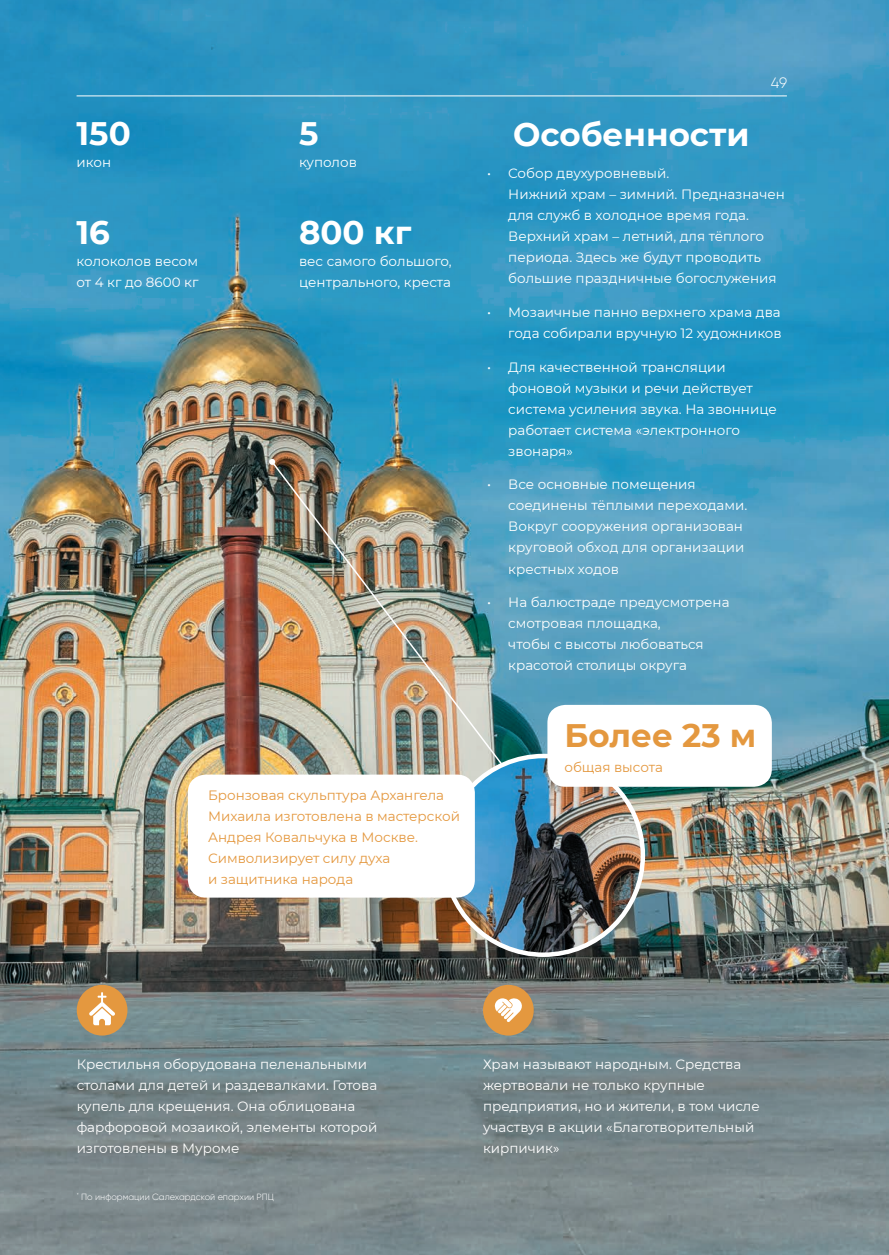
<style>
.page{position:relative;width:889px;height:1255px;background:#fff}
.page>*{position:absolute;margin:0;border:0;box-sizing:border-box;transform-origin:0 0}
.t1{font:700 32.55px "Montserrat";color:#fff}
.t2{font:700 32.55px "Montserrat";color:#e4983f}
.t3{font:300 15px "Gilroy";color:#fff}
.t4{font:13.5px/21px "Montserrat";color:#fff}
.t5{font:13.5px/21px "Montserrat";color:#e4983f}
.t6{font:300 9px "Gilroy";color:#fff}
</style>
<div class="page">
<img style="left:0;top:0;width:889px;height:1254px">
<hr style="left:77px;top:96px;width:710px;height:1px;background:#fff">
<img style="left:270px;top:460px;width:347px;height:455px">
<svg style="left:269px;top:459px;width:6px;height:6px"></svg>
<img style="left:444px;top:756px;width:199px;height:198px;border-radius:99px">
<div style="left:77px;top:984px;width:50px;height:51px;background:#e4983f;border-radius:50%"></div>
<div style="left:483px;top:984px;width:51px;height:51px;background:#e4983f;border-radius:50%"></div>
<div style="left:547px;top:705px;width:225px;height:81px;background:#fff;border-radius:18px"></div>
<div style="left:188px;top:774px;width:287px;height:123px;background:#fff;border-radius:18px"></div>
<svg style="left:494px;top:998px;width:28px;height:24px"></svg>
<svg style="left:89px;top:992px;width:26px;height:33px"></svg>
<h1 class="t1" style="left:77px;top:110px;width:56px">150</h1>
<h1 class="t1" style="left:513px;top:111px;width:238px">Особенности</h1>
<h1 class="t1" style="left:299px;top:110px;width:21px">5</h1>
<p class="t3" style="left:770px;top:74px;width:18px">49</p>
<p class="t4" style="left:77px;top:151px;width:36px">икон</p>
<p class="t4" style="left:299px;top:151px;width:59px">куполов</p>
<h1 class="t1" style="left:77px;top:209px;width:35px">16</h1>
<h1 class="t1" style="left:299px;top:209px;width:114px">800 кг</h1>
<p class="t4" style="left:77px;top:250px;width:123px">колоколов весом от 4 кг до 8600 кг</p>
<p class="t4" style="left:299px;top:250px;width:154px">вес самого большого, центрального, креста</p>
<p class="t5" style="left:208px;top:784px;width:253px">Бронзовая скульптура Архангела<br>Михаила изготовлена в мастерской<br>Андрея Ковальчука в Москве.<br>Символизирует силу духа<br>и защитника народа</p>
<p class="t4" style="left:508px;top:162px;width:278px;text-indent:-21px">• Собор двухуровневый.<br>Нижний храм – зимний. Предназначен для служб в холодное время года.<br>Верхний храм – летний, для тёплого периода. Здесь же будут проводить большие праздничные богослужения</p>
<p class="t4" style="left:487px;top:301px;width:296px;text-align:right">• Мозаичные панно верхнего храма два года собирали вручную 12 художников</p>
<p class="t4" style="left:508px;top:356px;width:270px;text-indent:-21px">• Для качественной трансляции фоновой музыки и речи действует система усиления звука. На звоннице работает система «электронного звонаря»</p>
<p class="t4" style="left:508px;top:473px;width:240px;text-indent:-21px">• Все основные помещения соединены тёплыми переходами.<br>Вокруг сооружения организован круговой обход для организации крестных ходов</p>
<p class="t4" style="left:508px;top:591px;width:223px;text-indent:-21px">• На балюстраде предусмотрена смотровая площадка,<br>чтобы с высоты любоваться красотой столицы округа</p>
<h1 class="t2" style="left:564px;top:712px;width:193px">Более 23 м</h1>
<p class="t5" style="left:564px;top:756px;width:100px">общая высота</p>
<p class="t4" style="left:77px;top:1053px;width:302px">Крестильня оборудована пеленальными столами для детей и раздевалками. Готова купель для крещения. Она облицована фарфоровой мозаикой, элементы которой изготовлены в Муроме</p>
<p class="t4" style="left:483px;top:1053px;width:278px">Храм называют народным. Средства жертвовали не только крупные предприятия, но и жители, в том числе участвуя в акции «Благотворительный кирпичик»</p>
<p class="t6" style="left:77px;top:1191px;width:199px"><sup>*</sup> По информации Салехардской епархии РПЦ</p>
</div>
